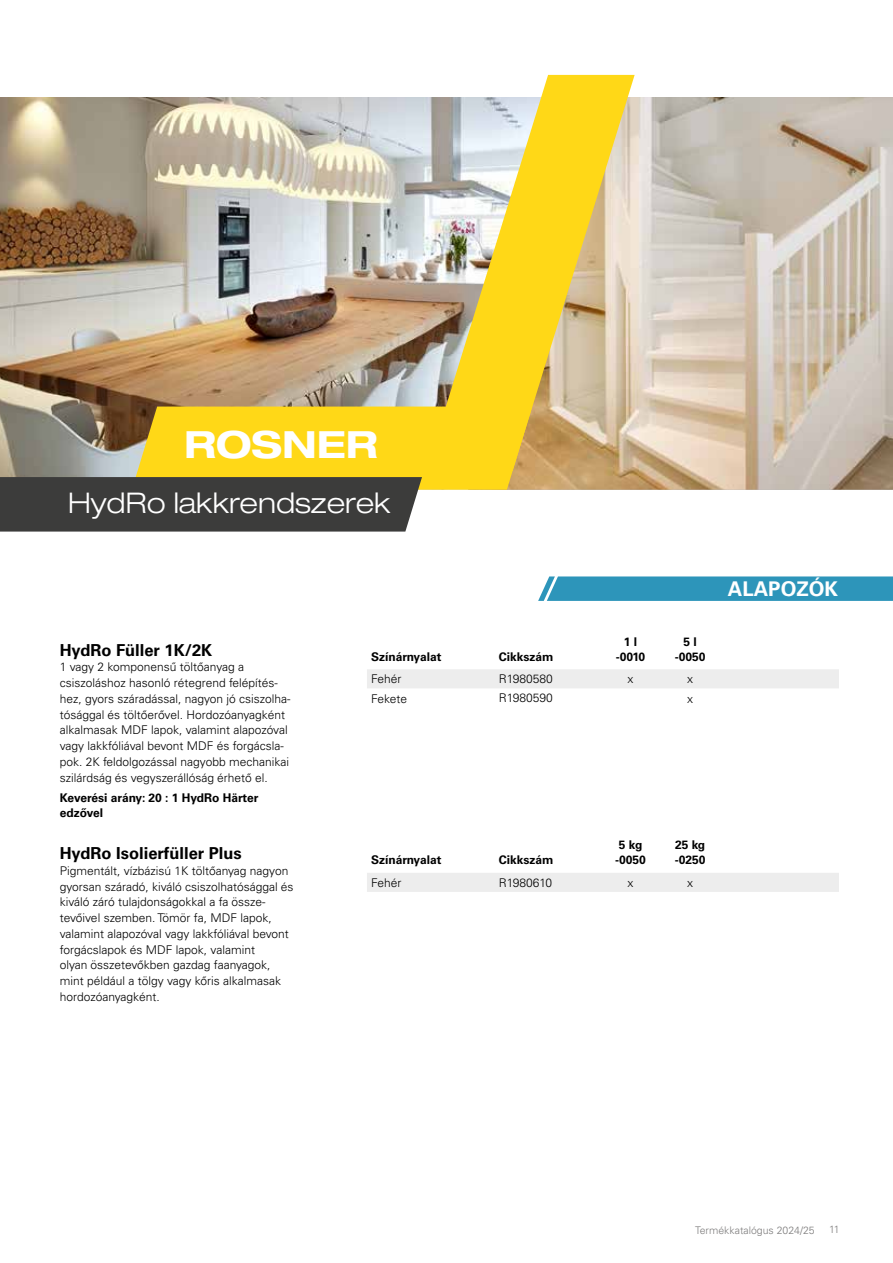
<style>
.page{position:relative;width:893px;height:1263px;background:#fff}
.page>*{position:absolute;margin:0;border:0;box-sizing:border-box;transform-origin:0 0}
.t1{font:700 expanded 37.5px "Helvetica Neue LT Std";color:#fff}
.t2{font:300 expanded 28.5px "Helvetica Neue LT Std";color:#fff}
.t3{font:700 20.25px "Univers LTCYR 65";color:#fff}
.t4{font:700 16.5px "Univers LT Pro 65";color:#000}
.t5{font:300 12px/15.8px "Univers LT Pro 45";color:#000}
.t6{font:700 12px/15px "Univers LT Pro 65";color:#000}
.t7{font:300 10.5px "Univers LT Pro 45";color:#7c7b7b}
</style>
<div class="page">
<svg style="left:367px;top:669px;width:472px;height:223px"></svg>
<img style="left:532px;top:97px;width:361px;height:393px">
<img style="left:0;top:97px;width:611px;height:392px">
<svg style="left:426px;top:75px;width:209px;height:396px;background:#e1cb78"></svg>
<svg style="left:0;top:407px;width:532px;height:125px;background:#a99745"></svg>
<svg style="left:538px;top:576px;width:355px;height:25px;background:#3699bd"></svg>
<h1 class="t1" style="left:184px;top:421px;width:195px">ROSNER</h1>
<h2 class="t2" style="left:68px;top:486px;width:324px">HydRo lakkrendszerek</h2>
<h3 class="t4" style="left:60px;top:640px;width:154px">HydRo Füller 1K/2K</h3>
<p class="t5" style="left:60px;top:659px;width:232px">1 vagy 2 komponensű töltőanyag a csiszoláshoz hasonló rétegrend felépítés&shy;hez, gyors száradással, nagyon jó csiszolha&shy;tósággal és töltőerővel. Hordozóanyagként alkalmasak MDF lapok, valamint alapozóval vagy lakkfóliával bevont MDF és forgácsla&shy;pok. 2K feldolgozással nagyobb mechanikai szilárdság és vegyszerállóság érhető el.</p>
<p class="t6" style="left:60px;top:790px;width:200px;line-height:15.8px">Keverési arány: 20 : 1 HydRo Härter edzővel</p>
<h3 class="t4" style="left:60px;top:843px;width:184px">HydRo Isolierfüller Plus</h3>
<p class="t5" style="left:60px;top:863px;width:235px">Pigmentált, vízbázisú 1K töltőanyag nagyon gyorsan száradó, kiváló csiszolhatósággal és kiváló záró tulajdonságokkal a fa össze&shy;tevőivel szemben. Tömör fa, MDF lapok, valamint alapozóval vagy lakkfóliával bevont forgácslapok és MDF lapok, valamint<br>olyan összetevőkben gazdag faanyagok, mint például a tölgy vagy kőris alkalmasak hordozóanyagként.</p>
<p class="t6" style="left:371px;top:649px;width:72px">Színárnyalat</p>
<p class="t6" style="left:499px;top:649px;width:56px">Cikkszám</p>
<p class="t6" style="left:616px;top:634px;width:31px;text-align:center">1 l -0010</p>
<p class="t6" style="left:675px;top:634px;width:32px;text-align:center">5 l -0050</p>
<p class="t5" style="left:371px;top:671px;width:32px">Fehér</p>
<p class="t5" style="left:499px;top:671px;width:56px">R1980580</p>
<p class="t5" style="left:628px;top:671px;width:7px">x</p>
<p class="t5" style="left:687px;top:671px;width:7px">x</p>
<p class="t5" style="left:371px;top:690px;width:37px">Fekete</p>
<p class="t5" style="left:499px;top:690px;width:56px">R1980590</p>
<p class="t5" style="left:687px;top:690px;width:7px">x</p>
<h3 class="t3" style="left:728px;top:575px;width:112px">ALAPOZÓK</h3>
<p class="t6" style="left:371px;top:852px;width:72px">Színárnyalat</p>
<p class="t6" style="left:499px;top:852px;width:56px">Cikkszám</p>
<p class="t6" style="left:615px;top:837px;width:32px">5 kg -0050</p>
<p class="t6" style="left:675px;top:837px;width:32px">25 kg -0250</p>
<p class="t5" style="left:371px;top:875px;width:32px">Fehér</p>
<p class="t5" style="left:499px;top:874px;width:55px">R1980610</p>
<p class="t5" style="left:628px;top:875px;width:7px">x</p>
<p class="t5" style="left:687px;top:875px;width:7px">x</p>
<p class="t7" style="left:695px;top:1223px;width:121px">Termékkatalógus 2024/25</p>
<p class="t7" style="left:829px;top:1223px;width:12px">11</p>
</div>
